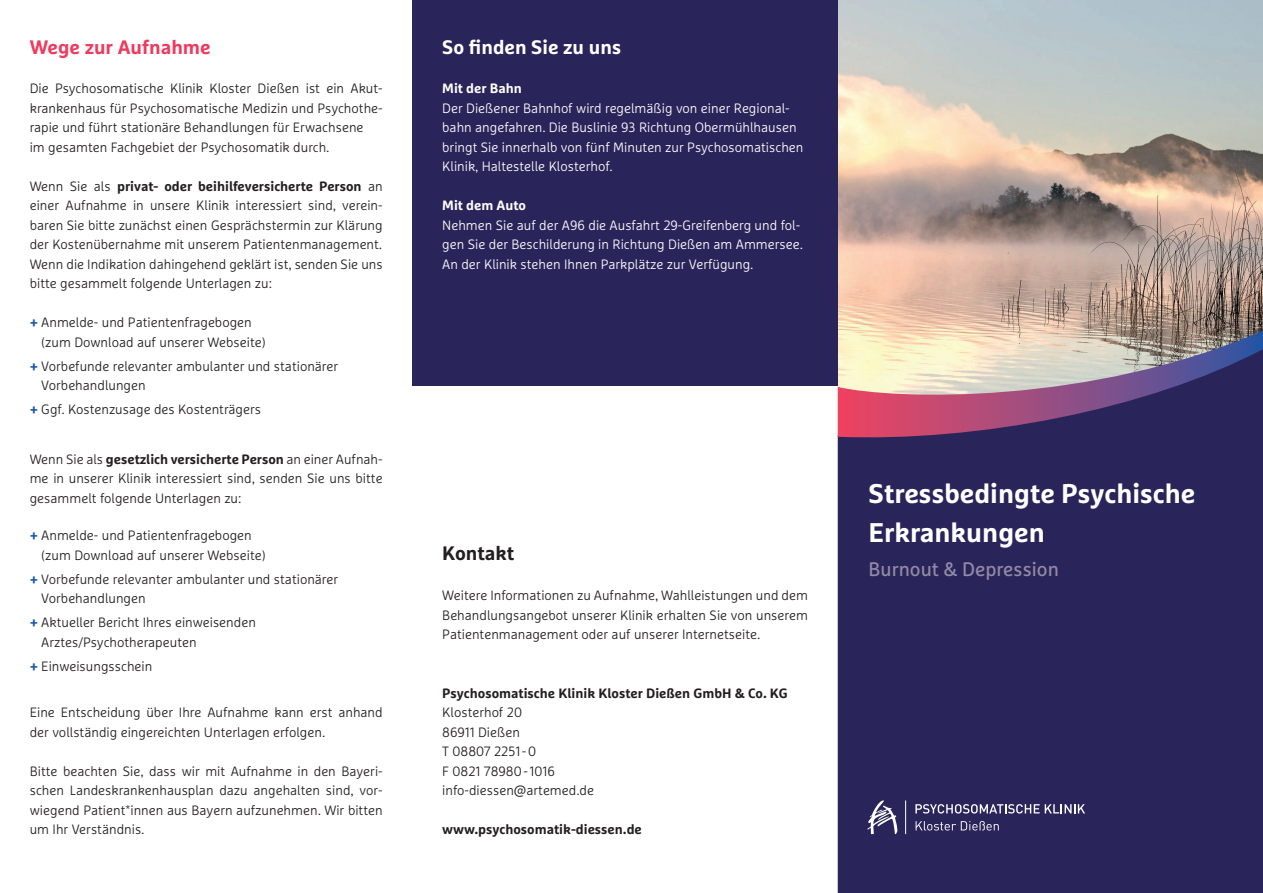
<style>
.page{position:relative;width:1263px;height:893px;background:#fff}
.page>*{position:absolute;margin:0;border:0;box-sizing:border-box;transform-origin:0 0}
.t1{font:700 27px "Marselis Pro";color:#fff}
.t2{font:19.5px "Marselis Pro";color:#938ba5}
.Head_bold_weiß{font:700 19.5px "Marselis Pro";color:#fff}
.Head_bold_pink{font:700 19.5px "Marselis Pro";color:#ee3b60}
.Head_bold_weiß-2{font:700 19.5px "Marselis Pro";color:#231f20}
.fließ_light_schwarz{font:300 13.5px/19.5px "Marselis Pro";color:#231f20}
.Subhead_blau_10{font:300 13.5px/19.5px "Marselis Pro";color:#231f20;text-align:justify}
.fließ_light_schwarz-2{font:300 13.5px/19.5px "Marselis Pro";color:#fff}
.fließ_light_schwarz-3{font:700 13.5px "Marselis Pro";color:#231f20}
.fließ_light_schwarz-4{font:700 13.5px "Marselis Pro";color:#fff}
.s1{font-weight:700}
.s2{font-weight:700;color:#1855a5}
</style>
<div class="page">
<img style="left:838px;top:0;width:425px;height:331px">
<div style="left:838px;top:442px;width:425px;height:451px;background:#29255a"></div>
<svg style="left:838px;top:331px;width:425px;height:111px;background:#997b8e"></svg>
<div style="left:412px;top:0;width:426px;height:386px;background:#29255a"></div>
<svg style="left:867px;top:800px;width:30px;height:34px"></svg>
<hr style="left:905px;top:800px;width:1px;height:34px;background:#fff">
<svg style="left:915px;top:804px;width:170px;height:9px;background:#777596"></svg>
<svg style="left:915px;top:821px;width:84px;height:9px"></svg>
<p class="Head_bold_pink" style="left:30px;top:35px;width:182px">Wege zur Aufnahme</p>
<p class="Subhead_blau_10" style="left:30px;top:78px;width:354px">Die Psychosomatische Klinik Kloster Dießen ist ein Akut&shy;krankenhaus für Psychosomatische Medizin und Psychothe&shy;rapie und führt stationäre Behandlungen für Erwachsene</p>
<p class="Subhead_blau_10" style="left:30px;top:137px;width:301px">im gesamten Fachgebiet der Psychosomatik durch.</p>
<p class="Subhead_blau_10" style="left:30px;top:176px;width:354px">Wenn Sie als <span class="s1">privat- oder beihilfeversicherte Person</span> an einer Aufnahme in unsere Klinik interessiert sind, verein&shy;baren Sie bitte zunächst einen Gesprächstermin zur Klärung der Kostenübernahme mit unserem Patientenmanagement.</p>
<p class="Subhead_blau_10" style="left:30px;top:254px;width:354px">Wenn die Indikation dahingehend geklärt ist, senden Sie uns bitte gesammelt folgende Unterlagen zu:</p>
<p class="fließ_light_schwarz" style="left:41px;top:312px;width:226px;text-indent:-12px"><span class="s2">+</span> Anmelde- und Patientenfragebogen (zum Download auf unserer Webseite)</p>
<p class="fließ_light_schwarz" style="left:41px;top:356px;width:298px;text-indent:-12px"><span class="s2">+</span> Vorbefunde relevanter ambulanter und stationärer<br>Vorbehandlungen</p>
<p class="fließ_light_schwarz" style="left:30px;top:399px;width:233px"><span class="s2">+</span> Ggf. Kostenzusage des Kostenträgers</p>
<p class="fließ_light_schwarz" style="left:30px;top:449px;width:354px;text-align:justify">Wenn Sie als <span class="s1">gesetzlich versicherte Person</span> an einer Aufnah&shy;me in unserer Klinik interessiert sind, senden Sie uns bitte gesammelt folgende Unterlagen zu:</p>
<p class="fließ_light_schwarz" style="left:41px;top:525px;width:226px;text-indent:-12px"><span class="s2">+</span> Anmelde- und Patientenfragebogen (zum Download auf unserer Webseite)</p>
<p class="fließ_light_schwarz" style="left:41px;top:569px;width:298px;text-indent:-12px"><span class="s2">+</span> Vorbefunde relevanter ambulanter und stationärer<br>Vorbehandlungen</p>
<p class="fließ_light_schwarz" style="left:41px;top:612px;width:216px;text-indent:-12px"><span class="s2">+</span> Aktueller Bericht Ihres einweisenden<br>Arztes/Psychotherapeuten</p>
<p class="fließ_light_schwarz" style="left:30px;top:656px;width:124px"><span class="s2">+</span> Einweisungsschein</p>
<p class="fließ_light_schwarz" style="left:30px;top:702px;width:354px">Eine Entscheidung über Ihre Aufnahme kann erst anhand der vollständig eingereichten Unterlagen erfolgen.</p>
<p class="fließ_light_schwarz" style="left:30px;top:761px;width:354px;text-align:justify">Bitte beachten Sie, dass wir mit Aufnahme in den Bayeri&shy;schen Landeskrankenhausplan dazu angehalten sind, vor&shy;wiegend Patient*innen aus Bayern aufzunehmen. Wir bitten um Ihr Verständnis.</p>
<p class="Head_bold_weiß" style="left:442px;top:35px;width:180px">So finden Sie zu uns</p>
<p class="fließ_light_schwarz-4" style="left:442px;top:80px;width:81px">Mit der Bahn</p>
<p class="fließ_light_schwarz-2" style="left:442px;top:98px;width:363px">Der Dießener Bahnhof wird regelmäßig von einer Regional&shy;bahn angefahren. Die Buslinie 93 Richtung Obermühlhausen bringt Sie innerhalb von fünf Minuten zur Psychosomatischen Klinik, Haltestelle Klosterhof.</p>
<p class="fließ_light_schwarz-4" style="left:442px;top:197px;width:85px">Mit dem Auto</p>
<p class="fließ_light_schwarz-2" style="left:442px;top:215px;width:362px">Nehmen Sie auf der A96 die Ausfahrt 29-Greifenberg und fol&shy;gen Sie der Beschilderung in Richtung Dießen am Ammersee.<br>An der Klinik stehen Ihnen Parkplätze zur Verfügung.</p>
<p class="Head_bold_weiß-2" style="left:442px;top:540px;width:74px">Kontakt</p>
<p class="fließ_light_schwarz" style="left:442px;top:585px;width:367px;text-align:justify">Weitere Informationen zu Aufnahme, Wahlleistungen und dem Behandlungsangebot unserer Klinik erhalten Sie von unserem Patientenmanagement oder auf unserer Internetseite.</p>
<p class="fließ_light_schwarz-3" style="left:442px;top:684px;width:347px">Psychosomatische Klinik Kloster Dießen GmbH &amp; Co. KG</p>
<p class="fließ_light_schwarz" style="left:442px;top:702px;width:81px">Klosterhof 20</p>
<p class="fließ_light_schwarz" style="left:442px;top:722px;width:79px">86911 Dießen</p>
<p class="fließ_light_schwarz" style="left:442px;top:741px;width:95px">T 08807 2251-0</p>
<p class="fließ_light_schwarz" style="left:442px;top:761px;width:114px">F 0821 78980-1016</p>
<p class="fließ_light_schwarz" style="left:442px;top:780px;width:153px">info-diessen@artemed.de</p>
<p class="fließ_light_schwarz-3" style="left:442px;top:821px;width:201px">www.psychosomatik-diessen.de</p>
<p class="t1" style="left:868px;top:476px;width:328px">Stressbedingte Psychische</p>
<p class="t1" style="left:868px;top:515px;width:178px">Erkrankungen</p>
<p class="t2" style="left:868px;top:557px;width:192px">Burnout &amp; Depression</p>
</div>
